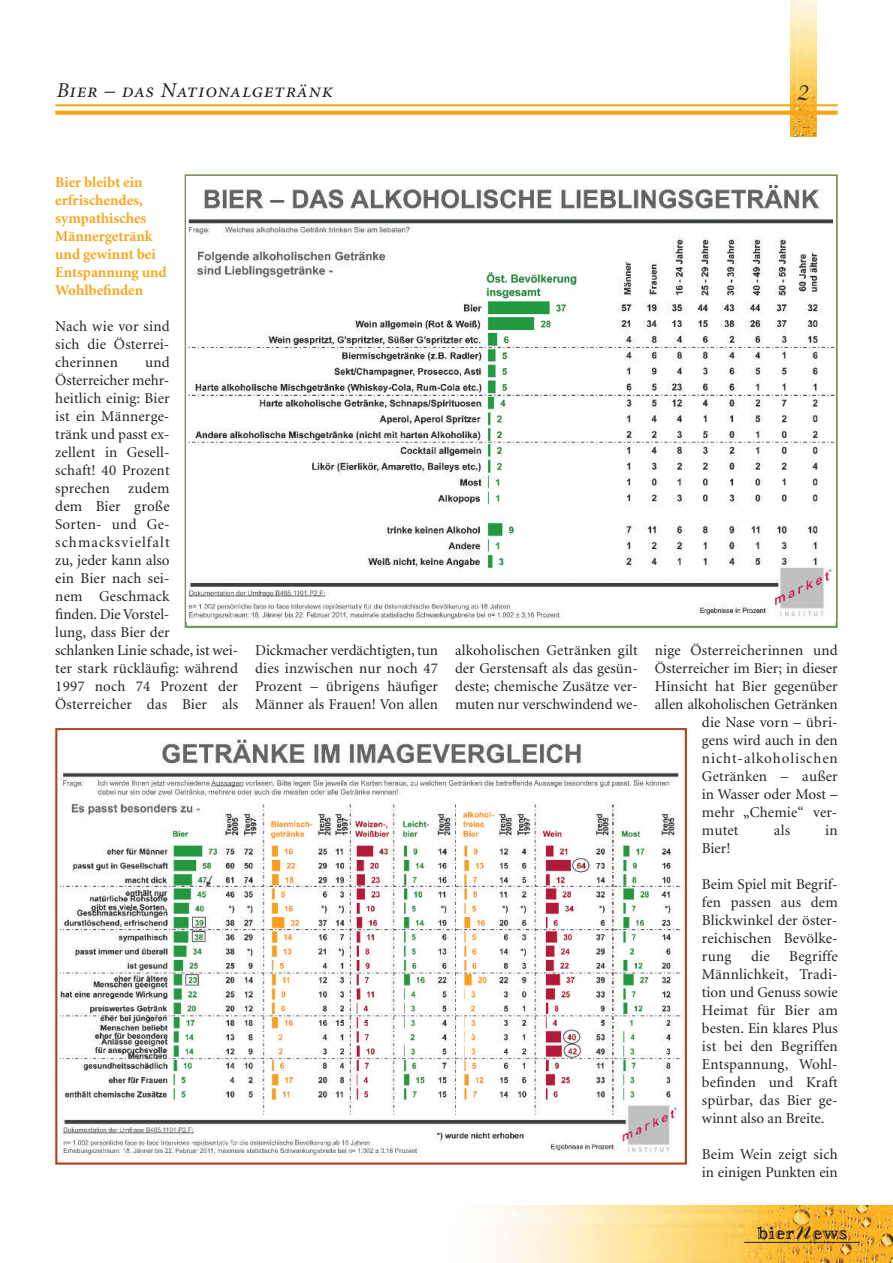
<style>
.page{position:relative;width:893px;height:1263px;background:#fff}
.page>*{position:absolute;margin:0;border:0;box-sizing:border-box;transform-origin:0 0}
.t1{font:27px "Boulevard";color:#231f20}
.t2{font:21px "Minion Italic SC";letter-spacing:.03em;color:#231f20}
.t3{font:800 19.95px "Matrix Inline";letter-spacing:.03em;color:#231f20}
.t4{font:15px/18px "Minion";letter-spacing:.01em;color:#231f20;text-align:justify}
.t5{font:700 15px/18px "Minion";color:#f9a51b}
.t6{font:15px "Minion";letter-spacing:.06em;color:#231f20}
.s1{font-family:"Boulevard";font-weight:400;font-size:33.9px}
</style>
<div class="page">
<img style="left:495px;top:1205px;width:398px;height:58px">
<hr style="left:744px;top:1242px;width:116px;height:1px;background:#231f20">
<img style="left:791px;top:0;width:25px;height:136px">
<hr style="left:55px;top:104px;width:783px;height:2px;background:#f9a51b">
<svg style="left:55px;top:111px;width:783px;height:4px;background:#f9a825"></svg>
<img style="left:187px;top:182px;width:648px;height:439px">
<div style="left:55px;top:728px;width:632px;height:436px;border:2px solid #b2401f"></div>
<img style="left:61px;top:730px;width:620px;height:427px">
<h2 class="t2" style="left:57px;top:82px;width:278px">Bier – das Nationalgetränk</h2>
<h1 class="t1" style="left:796px;top:79px;width:13px">2</h1>
<p class="t5" style="left:55px;top:174px;width:113px">Bier bleibt ein erfrischendes, sympathisches<br>Männergetränk und gewinnt bei<br>Entspannung und<br>Wohlbefinden</p>
<p class="t4" style="left:55px;top:318px;width:116px">Nach wie vor sind sich die Österrei&shy;cherinnen</p>
<p class="t4" style="left:55px;top:354px;width:184px;text-align:left;text-indent:90px">und<br>Österreicher mehr-<br>heitlich einig: Bier<br>ist ein Männerge-<br>tränk und passt ex-<br>zellent in Gesell-<br>schaft! 40 Prozent<br>sprechen zudem<br>dem Bier große<br>Sorten- und Ge&shy;schmacksvielfalt<br>zu, jeder kann also<br>ein Bier nach sei-<br>nem Geschmack<br>finden. Die Vorstel-<br>lung, dass Bier der<br>schlanken Linie schade, ist wei&shy;ter stark rückläufig: während<br>1997 noch 74 Prozent der<br>Österreicher das Bier als</p>
<p class="t4" style="left:255px;top:642px;width:184px">Dickmacher verdächtigten, tun dies inzwischen nur noch 47<br>Prozent – übrigens häufiger Männer als Frauen! Von allen</p>
<p class="t4" style="left:455px;top:642px;width:184px">alkoholischen Getränken gilt der Gerstensaft als das gesün&shy;deste; chemische Zusätze ver&shy;muten nur verschwindend we-</p>
<p class="t4" style="left:655px;top:642px;width:184px">nige Österreicherinnen und</p>
<p class="t4" style="left:655px;top:660px;width:184px">Österreicher im Bier; in dieser</p>
<p class="t4" style="left:655px;top:678px;width:184px">Hinsicht hat Bier gegenüber</p>
<p class="t4" style="left:655px;top:696px;width:184px">allen alkoholischen Getränken</p>
<p class="t4" style="left:702px;top:714px;width:137px">die Nase vorn – übri-</p>
<p class="t4" style="left:702px;top:732px;width:137px">gens wird auch in den</p>
<p class="t6" style="left:702px;top:752px;width:137px">nicht-alkoholischen</p>
<p class="t4" style="left:702px;top:768px;width:137px">Getränken – außer</p>
<p class="t4" style="left:702px;top:786px;width:137px">in Wasser oder Most –</p>
<p class="t4" style="left:702px;top:804px;width:137px">mehr „Chemie“ ver-</p>
<p class="t4" style="left:702px;top:822px;width:38px">mutet</p>
<p class="t4" style="left:774px;top:822px;width:18px">als</p>
<p class="t4" style="left:825px;top:822px;width:14px">in</p>
<p class="t4" style="left:702px;top:840px;width:30px">Bier!</p>
<p class="t4" style="left:702px;top:876px;width:137px">Beim Spiel mit Begrif&shy;fen passen aus dem Blickwinkel der öster&shy;reichischen Bevölke&shy;rung</p>
<p class="t4" style="left:702px;top:948px;width:137px;text-indent:87px">Begriffe Männlichkeit, Tradi&shy;tion und Genuss sowie Heimat für Bier am besten. Ein klares Plus ist bei den Begriffen Entspannung, Wohl&shy;befinden und Kraft spürbar, das Bier ge&shy;winnt also an Breite.</p>
<p class="t4" style="left:702px;top:1146px;width:137px">Beim Wein zeigt sich in einigen Punkten ein</p>
<p class="t4" style="left:751px;top:948px;width:20px">die</p>
<h3 class="t3" style="left:757px;top:1220px;width:91px">bier<span class="s1">n</span>ews</h3>
</div>
